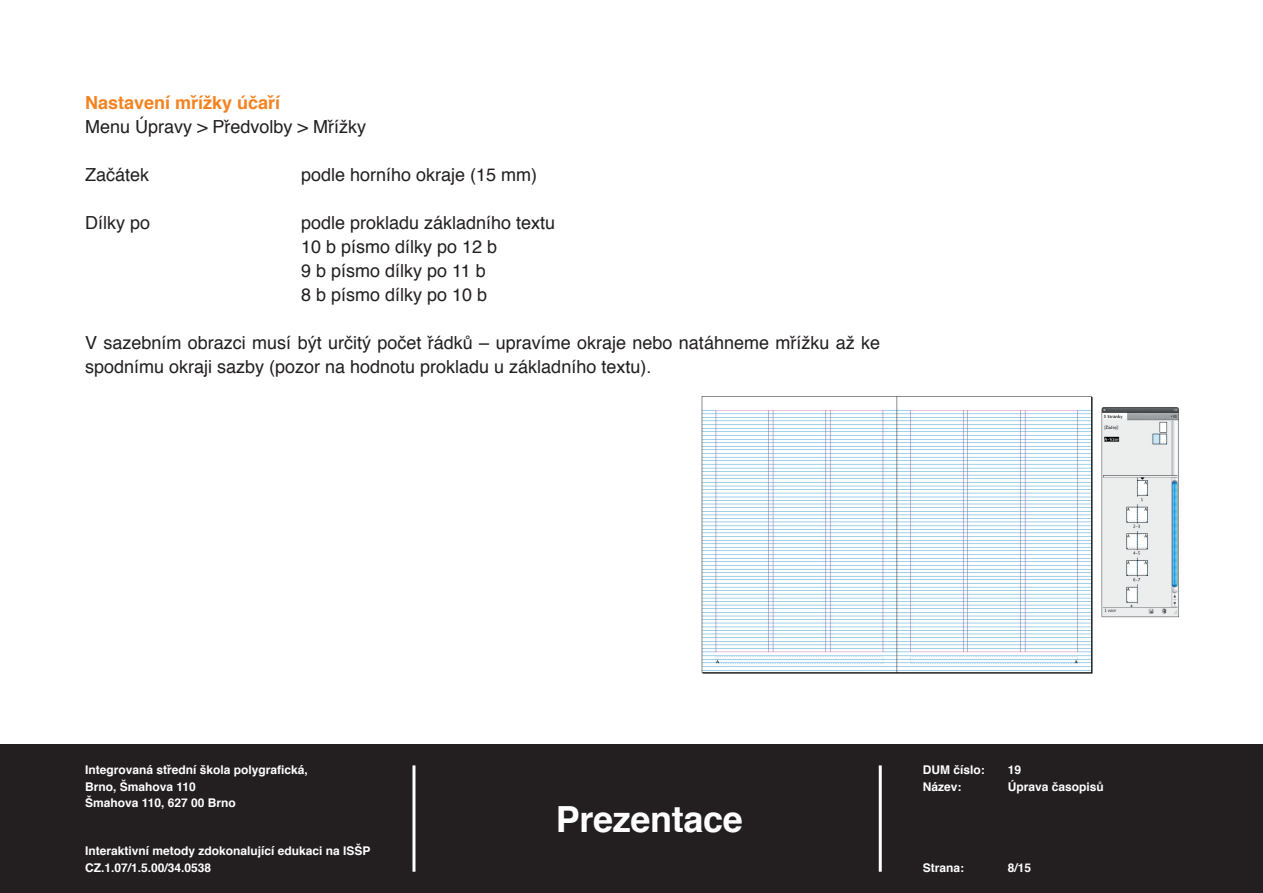
<style>
.page{position:relative;width:1263px;height:893px;background:#fff}
.page>*{position:absolute;margin:0;border:0;box-sizing:border-box;transform-origin:0 0}
.t1{font:700 36px "Helvetica";letter-spacing:-.01em;color:#fff}
.t2{font:18px/24px "Helvetica";color:#231f20}
.t3{font:700 18px "Helvetica";color:#f58220}
.t4{font:700 12px/16.5px "Helvetica";color:#fff}
</style>
<div class="page">
<div style="left:0;top:744px;width:1263px;height:149px;background:#231f20"></div>
<hr style="left:412px;top:765px;width:3px;height:107px;background:#fff">
<hr style="left:879px;top:765px;width:3px;height:107px;background:#fff">
<img style="left:701px;top:396px;width:478px;height:278px">
<p class="t3" style="left:85px;top:95px;width:197px">Nastavení mřížky účaří</p>
<p class="t2" style="left:85px;top:116px;width:283px">Menu Úpravy &gt; Předvolby &gt; Mřížky</p>
<p class="t2" style="left:85px;top:164px;width:66px">Začátek</p>
<p class="t2" style="left:301px;top:164px;width:238px">podle horního okraje (15 mm)</p>
<p class="t2" style="left:85px;top:212px;width:67px">Dílky po</p>
<p class="t2" style="left:301px;top:212px;width:256px">podle prokladu základního textu<br>10 b písmo dílky po 12 b<br>9 b písmo dílky po 11 b<br>8 b písmo dílky po 10 b</p>
<p class="t2" style="left:85px;top:332px;width:797px">V sazebním obrazci musí být určitý počet řádků – upravíme okraje nebo natáhneme mřížku až ke spodnímu okraji sazby (pozor na hodnotu prokladu u základního textu).</p>
<p class="t4" style="left:85px;top:763px;width:224px">Integrovaná střední škola polygrafická,<br>Brno, Šmahova 110<br>Šmahova 110, 627 00 Brno</p>
<p class="t4" style="left:85px;top:844px;width:287px">Interaktivní metody zdokonalující edukaci na ISŠP<br>CZ.1.07/1.5.00/34.0538</p>
<h1 class="t1" style="left:556px;top:804px;width:189px">Prezentace</h1>
<p class="t4" style="left:923px;top:763px;width:64px">DUM číslo:</p>
<p class="t4" style="left:1008px;top:763px;width:15px">19</p>
<p class="t4" style="left:923px;top:779px;width:40px">Název:</p>
<p class="t4" style="left:1008px;top:779px;width:98px">Úprava časopisů</p>
<p class="t4" style="left:923px;top:860px;width:43px">Strana:</p>
<p class="t4" style="left:1008px;top:860px;width:25px">8/15</p>
</div>
